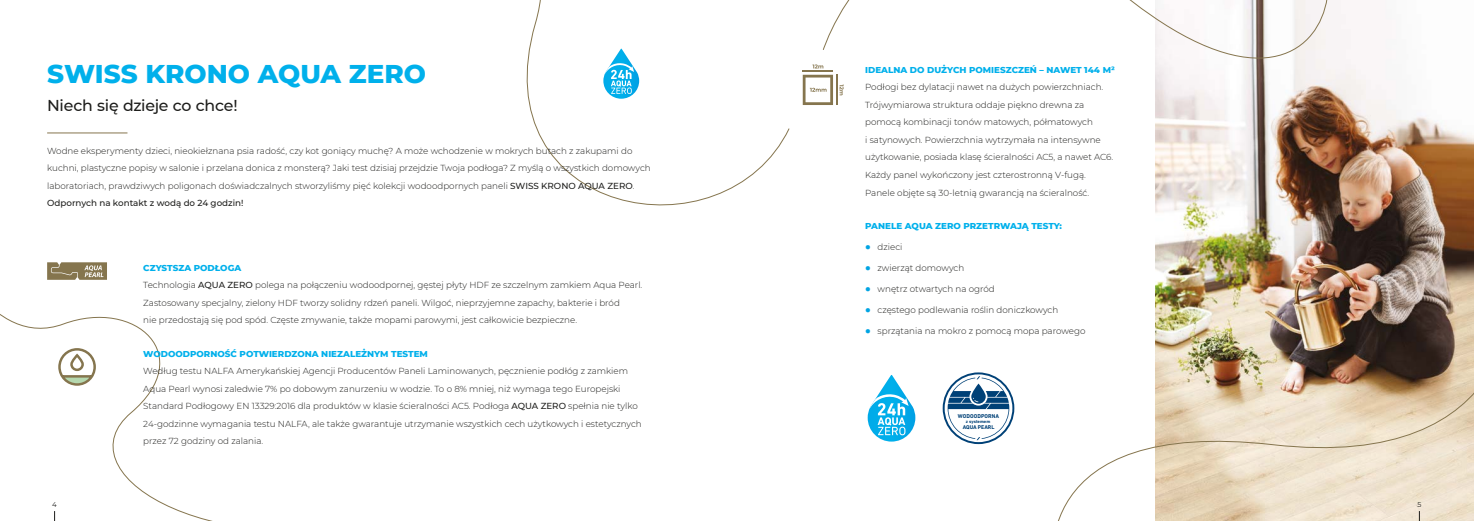
<style>
.page{position:relative;width:1474px;height:521px;background:#fff}
.page>*{position:absolute;margin:0;border:0;box-sizing:border-box;transform-origin:0 0}
.t1{font:800 26.25px "Montserrat";color:#00b0eb}
.t2{font:500 15.75px "Montserrat";letter-spacing:-.015em;color:#1d1d1b}
.t3{font:300 8.75px/17.5px "Montserrat";color:#1d1d1b}
.t4{font:800 8.75px "Montserrat";color:#00b0eb}
.t5{font:7px "Montserrat";color:#1d1d1b}
.t6{font:700 5.69px "DIN Next W1 G";letter-spacing:.015em;color:#004177}
.t7{font:700 5.6px "DIN Next W1 G";letter-spacing:-.005em;color:#004177}
.t8{font:700 4.55px "DIN Next W1 G";letter-spacing:.01em;color:#004177}
.s1{font-weight:500}
.s2{font-weight:800;color:#00b0eb}
.s3{font-weight:900;font-size:15.75px;color:#00a4e3}
</style>
<div class="page">
<img style="left:1155px;top:90px;width:318px;height:163px">
<svg style="left:867px;top:375px;width:49px;height:67px"></svg>
<img style="left:1058px;top:253px;width:415px;height:268px">
<svg style="left:526px;top:0;width:263px;height:206px"></svg>
<svg style="left:0;top:314px;width:213px;height:207px"></svg>
<svg style="left:823px;top:0;width:559px;height:182px"></svg>
<svg style="left:57px;top:347px;width:40px;height:40px"></svg>
<svg style="left:942px;top:372px;width:72px;height:72px"></svg>
<hr style="left:47px;top:132px;width:80px;height:1px;background:#85754e">
<svg style="left:47px;top:262px;width:60px;height:18px"></svg>
<hr style="left:802px;top:70px;width:31px;height:2px;background:#85754e">
<hr style="left:836px;top:75px;width:2px;height:30px;background:#85754e">
<svg style="left:802px;top:75px;width:31px;height:30px"></svg>
<svg style="left:812px;top:64px;width:11px;height:4px"></svg>
<svg style="left:839px;top:84px;width:4px;height:11px"></svg>
<h1 class="t1" style="left:47px;top:54px;width:380px">SWISS KRONO AQUA ZERO</h1>
<h2 class="t2" style="left:47px;top:95px;width:192px">Niech się dzieje co chce!</h2>
<p class="t3" style="left:47px;top:141px;width:605px">Wodne eksperymenty dzieci, nieokiełznana psia radość, czy kot goniący muchę? A może wchodzenie w mokrych butach z zakupami do kuchni, plastyczne popisy w salonie i przelana donica z monsterą? Jaki test dzisiaj przejdzie Twoja podłoga? Z myślą o wszystkich domowych laboratoriach, prawdziwych poligonach doświadczalnych stworzyliśmy pięć kolekcji wodoodpornych paneli <span class="s1">SWISS KRONO AQUA ZERO</span>.<br><span class="s1">Odpornych na kontakt z wodą do 24 godzin!</span></p>
<p class="t3" style="left:143px;top:259px;width:500px"><span class="s2">CZYSTSZA PODŁOGA<br></span>Technologia <span class="s1">AQUA ZERO</span> polega na połączeniu wodoodpornej, gęstej płyty HDF ze szczelnym zamkiem Aqua Pearl.<br>Zastosowany specjalny, zielony HDF tworzy solidny rdzeń paneli. Wilgoć, nieprzyjemne zapachy, bakterie i bród<br>nie przedostają się pod spód. Częste zmywanie, także mopami parowymi, jest całkowicie bezpieczne.</p>
<p class="t4" style="left:143px;top:347px;width:286px">WODOODPORNOŚĆ POTWIERDZONA NIEZALEŻNYM TESTEM</p>
<p class="t3" style="left:143px;top:362px;width:500px">Według testu NALFA Amerykańskiej Agencji Producentów Paneli Laminowanych, pęcznienie podłóg z zamkiem Aqua Pearl wynosi zaledwie 7% po dobowym zanurzeniu w wodzie. To o 8% mniej, niż wymaga tego Europejski Standard Podłogowy EN 13329:2016 dla produktów w klasie ścieralności AC5. Podłoga <span class="s1">AQUA ZERO</span> spełnia nie tylko 24-godzinne wymagania testu NALFA, ale także gwarantuje utrzymanie wszystkich cech użytkowych i estetycznych przez 72 godziny od zalania.</p>
<p class="t4" style="left:865px;top:63px;width:251px">IDEALNA DO DUŻYCH POMIESZCZEŃ – NAWET 144 M²</p>
<p class="t3" style="left:865px;top:78px;width:250px">Podłogi bez dylatacji nawet na dużych powierzchniach.<br>Trójwymiarowa struktura oddaje piękno drewna za pomocą kombinacji tonów matowych, półmatowych<br>i satynowych. Powierzchnia wytrzymała na intensywne użytkowanie, posiada klasę ścieralności AC5, a nawet AC6.<br>Każdy panel wykończony jest czterostronną V-fugą.<br>Panele objęte są 30-letnią gwarancją na ścieralność.</p>
<p class="t4" style="left:865px;top:219px;width:198px">PANELE AQUA ZERO PRZETRWAJĄ TESTY:</p>
<p class="t3" style="left:865px;top:238px;width:39px"><span class="s3">∙</span> dzieci</p>
<p class="t3" style="left:865px;top:259px;width:101px"><span class="s3">∙</span> zwierząt domowych</p>
<p class="t3" style="left:865px;top:280px;width:131px"><span class="s3">∙</span> wnętrz otwartych na ogród</p>
<p class="t3" style="left:865px;top:301px;width:195px"><span class="s3">∙</span> częstego podlewania roślin doniczkowych</p>
<p class="t3" style="left:865px;top:322px;width:222px"><span class="s3">∙</span> sprzątania na mokro z pomocą mopa parowego</p>
<p class="t6" style="left:957px;top:412px;width:43px">WODOODPORNA</p>
<p class="t8" style="left:965px;top:418px;width:26px">z systemem</p>
<p class="t7" style="left:962px;top:424px;width:33px">AQUA PEARL</p>
<p class="t5" style="left:52px;top:500px;width:6px">4</p>
<p class="t5" style="left:1417px;top:500px;width:5px">5</p>
</div>
